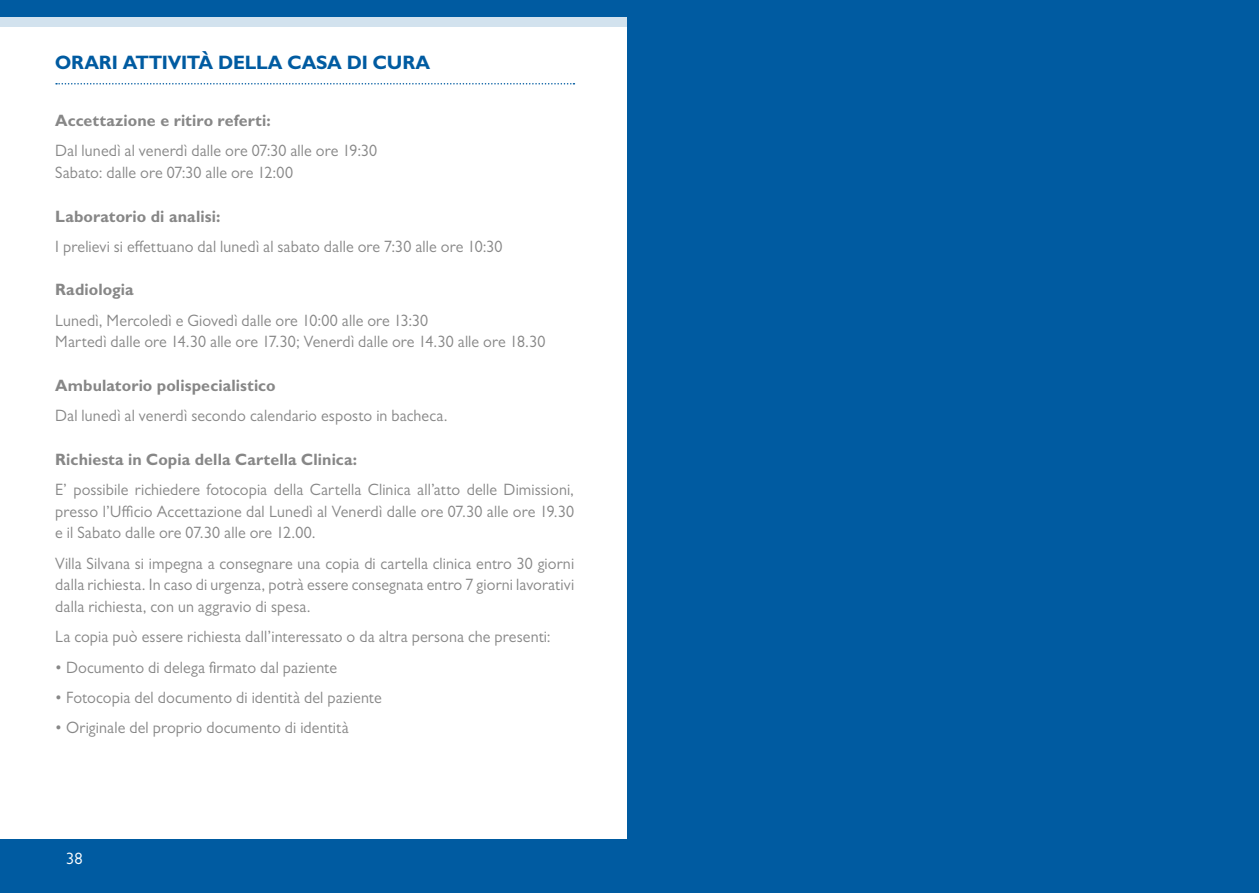
<style>
.page{position:relative;width:1259px;height:893px;background:#fff}
.page>*{position:absolute;margin:0;border:0;box-sizing:border-box;transform-origin:0 0}
.t1{font:700 19.5px "Gill Sans MT Pro";letter-spacing:-.015em;color:#005ba1}
.t2{font:16.5px/21.8px "Gill Sans MT Pro";letter-spacing:.01em;color:#878787}
.t3{font:700 16.5px "Gill Sans MT Pro";letter-spacing:.005em;color:#878787}
.t4{font:16.5px "Gill Sans MT Pro";color:#fff}
</style>
<div class="page">
<div style="left:0;top:839px;width:1259px;height:54px;background:#005ba1"></div>
<svg style="left:0;top:0;width:627px;height:27px;background:#4d8dbd"></svg>
<svg style="left:56px;top:83px;width:518px;height:2px"></svg>
<div style="left:627px;top:0;width:632px;height:893px;background:#005ba1"></div>
<p class="t1" style="left:55px;top:50px;width:376px">ORARI ATTIVITÀ DELLA CASA DI CURA</p>
<p class="t3" style="left:55px;top:110px;width:217px">Accettazione e ritiro referti:</p>
<p class="t2" style="left:55px;top:140px;width:323px">Dal lunedì al venerdì dalle ore 07:30 alle ore 19:30<br>Sabato: dalle ore 07:30 alle ore 12:00</p>
<p class="t3" style="left:55px;top:206px;width:166px">Laboratorio di analisi:</p>
<p class="t2" style="left:55px;top:235px;width:449px">I prelievi si effettuano dal lunedì al sabato dalle ore 7:30 alle ore 10:30</p>
<p class="t3" style="left:55px;top:280px;width:80px">Radiologia</p>
<p class="t2" style="left:55px;top:309px;width:492px">Lunedì, Mercoledì e Giovedì dalle ore 10:00 alle ore 13:30<br>Martedì dalle ore 14.30 alle ore 17.30; Venerdì dalle ore 14.30 alle ore 18.30</p>
<p class="t3" style="left:55px;top:375px;width:222px">Ambulatorio polispecialistico</p>
<p class="t2" style="left:55px;top:405px;width:394px">Dal lunedì al venerdì secondo calendario esposto in bacheca.</p>
<p class="t3" style="left:55px;top:449px;width:303px">Richiesta in Copia della Cartella Clinica:</p>
<p class="t2" style="left:55px;top:478px;width:520px;text-align:justify">E’ possibile richiedere fotocopia della Cartella Clinica all’atto delle Dimissioni, presso l’Ufficio Accettazione dal Lunedì al Venerdì dalle ore 07.30 alle ore 19.30 e il Sabato dalle ore 07.30 alle ore 12.00.</p>
<p class="t2" style="left:55px;top:552px;width:520px;text-align:justify">Villa Silvana si impegna a consegnare una copia di cartella clinica entro 30 giorni dalla richiesta. In caso di urgenza, potrà essere consegnata entro 7 giorni lavorativi dalla richiesta, con un aggravio di spesa.</p>
<p class="t2" style="left:55px;top:626px;width:497px">La copia può essere richiesta dall’interessato o da altra persona che presenti:</p>
<p class="t2" style="left:55px;top:656px;width:283px">• Documento di delega firmato dal paziente</p>
<p class="t2" style="left:55px;top:686px;width:328px">• Fotocopia del documento di identità del paziente</p>
<p class="t2" style="left:55px;top:717px;width:295px">• Originale del proprio documento di identità</p>
<p class="t4" style="left:66px;top:848px;width:18px">38</p>
</div>
